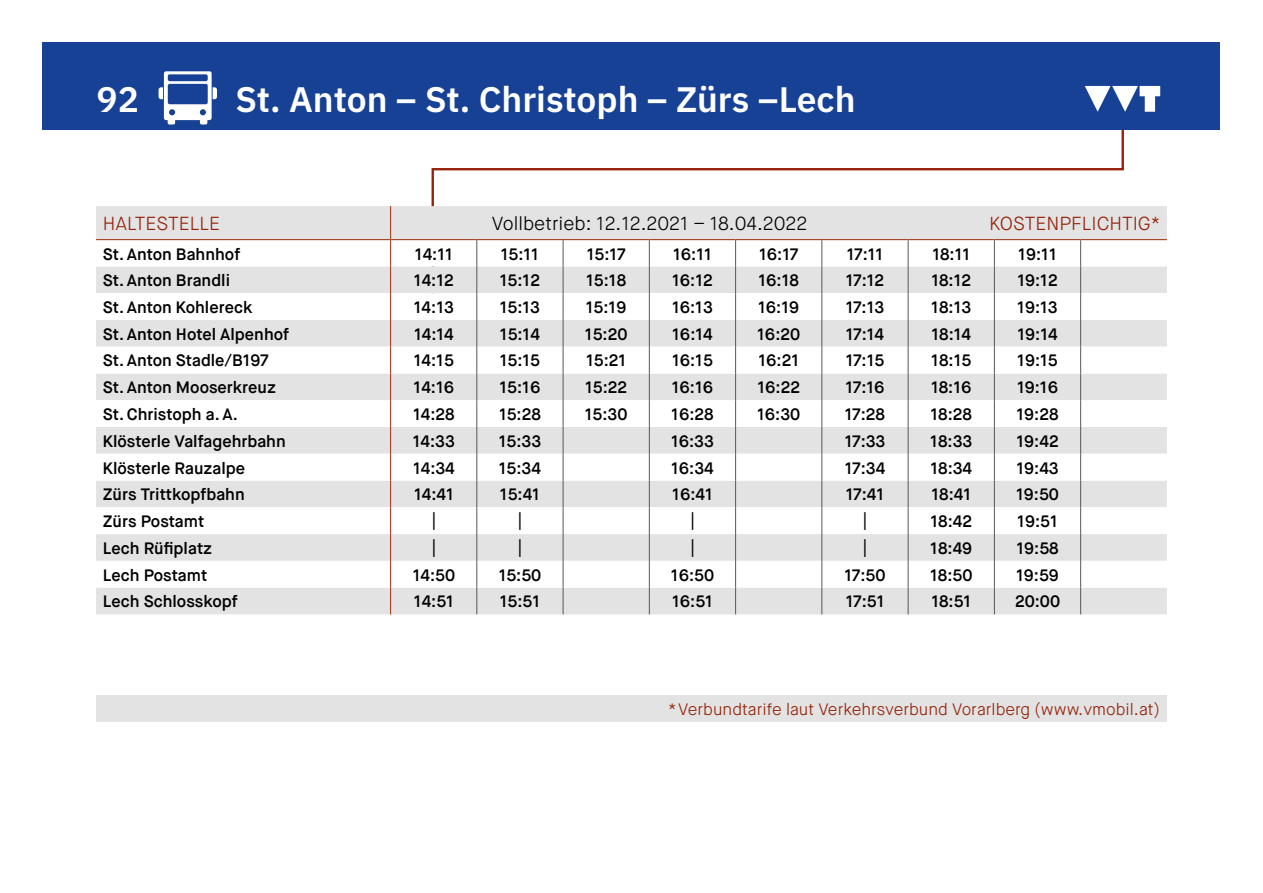
<style>
.page{position:relative;width:1263px;height:893px;background:#fff}
.page>*{position:absolute;margin:0;border:0;box-sizing:border-box;transform-origin:0 0}
.t1{font:600 35.4px "IBM Plex Sans";color:#fff}
.t2{font:300 18.9px "Maison Neue";color:#000}
.t3{font:300 18.9px "Maison Neue";color:#942109}
.t4{font:600 16.5px "Maison Neue";color:#000}
.t5{font:300 16.5px "Maison Neue";color:#942109}
</style>
<div class="page">
<svg style="left:430px;top:42px;width:695px;height:164px"></svg>
<div style="left:96px;top:206px;width:1071px;height:408px;background:#e3e3e3"></div>
<svg style="left:96px;top:240px;width:1071px;height:348px"></svg>
<svg style="left:477px;top:240px;width:1px;height:374px"></svg>
<svg style="left:563px;top:240px;width:1px;height:374px"></svg>
<svg style="left:649px;top:240px;width:1px;height:374px"></svg>
<svg style="left:735px;top:240px;width:1px;height:374px"></svg>
<svg style="left:822px;top:240px;width:1px;height:374px"></svg>
<svg style="left:908px;top:240px;width:1px;height:374px"></svg>
<svg style="left:994px;top:240px;width:1px;height:374px"></svg>
<svg style="left:1080px;top:240px;width:1px;height:374px"></svg>
<hr style="left:390px;top:206px;width:1px;height:33px;background:#a84729">
<svg style="left:390px;top:240px;width:1px;height:374px"></svg>
<hr style="left:96px;top:239px;width:295px;height:1px;background:#a84729">
<hr style="left:391px;top:239px;width:86px;height:1px;background:#a84729">
<hr style="left:477px;top:239px;width:86px;height:1px;background:#a84729">
<hr style="left:563px;top:239px;width:86px;height:1px;background:#a84729">
<hr style="left:649px;top:239px;width:87px;height:1px;background:#a84729">
<hr style="left:736px;top:239px;width:86px;height:1px;background:#a84729">
<hr style="left:822px;top:239px;width:86px;height:1px;background:#a84729">
<hr style="left:908px;top:239px;width:86px;height:1px;background:#a84729">
<hr style="left:994px;top:239px;width:87px;height:1px;background:#a84729">
<hr style="left:1081px;top:239px;width:86px;height:1px;background:#a84729">
<div style="left:96px;top:695px;width:1071px;height:27px;background:#e3e3e3"></div>
<div style="left:43px;top:43px;width:1177px;height:87px;background:#164194"></div>
<svg style="left:1085px;top:86px;width:75px;height:26px"></svg>
<svg style="left:159px;top:71px;width:58px;height:53px"></svg>
<h1 class="t1" style="left:96px;top:71px;width:44px">92</h1>
<h1 class="t1" style="left:235px;top:71px;width:622px">St. Anton – St. Christoph – Zürs –Lech</h1>
<p class="t3" style="left:103px;top:211px;width:119px">HALTESTELLE</p>
<p class="t2" style="left:492px;top:211px;width:317px">Vollbetrieb: 12.12.2021 – 18.04.2022</p>
<p class="t3" style="left:989px;top:211px;width:172px">KOSTENPFLICHTIG*</p>
<p class="t4" style="left:103px;top:243px;width:139px">St. Anton Bahnhof</p>
<p class="t4" style="left:415px;top:243px;width:39px">14:11</p>
<p class="t4" style="left:501px;top:243px;width:40px">15:11</p>
<p class="t4" style="left:587px;top:243px;width:40px">15:17</p>
<p class="t4" style="left:673px;top:243px;width:40px">16:11</p>
<p class="t4" style="left:759px;top:243px;width:41px">16:17</p>
<p class="t4" style="left:847px;top:243px;width:38px">17:11</p>
<p class="t4" style="left:932px;top:243px;width:39px">18:11</p>
<p class="t4" style="left:1018px;top:243px;width:40px">19:11</p>
<p class="t4" style="left:103px;top:270px;width:129px">St. Anton Brandli</p>
<p class="t4" style="left:414px;top:270px;width:41px">14:12</p>
<p class="t4" style="left:500px;top:270px;width:42px">15:12</p>
<p class="t4" style="left:586px;top:270px;width:41px">15:18</p>
<p class="t4" style="left:672px;top:270px;width:42px">16:12</p>
<p class="t4" style="left:758px;top:270px;width:42px">16:18</p>
<p class="t4" style="left:846px;top:270px;width:40px">17:12</p>
<p class="t4" style="left:931px;top:270px;width:41px">18:12</p>
<p class="t4" style="left:1017px;top:270px;width:42px">19:12</p>
<p class="t4" style="left:103px;top:297px;width:151px">St. Anton Kohlereck</p>
<p class="t4" style="left:414px;top:297px;width:41px">14:13</p>
<p class="t4" style="left:500px;top:297px;width:42px">15:13</p>
<p class="t4" style="left:586px;top:297px;width:42px">15:19</p>
<p class="t4" style="left:672px;top:297px;width:42px">16:13</p>
<p class="t4" style="left:758px;top:297px;width:43px">16:19</p>
<p class="t4" style="left:846px;top:297px;width:40px">17:13</p>
<p class="t4" style="left:931px;top:297px;width:41px">18:13</p>
<p class="t4" style="left:1017px;top:297px;width:42px">19:13</p>
<p class="t4" style="left:103px;top:324px;width:188px">St. Anton Hotel Alpenhof</p>
<p class="t4" style="left:414px;top:324px;width:41px">14:14</p>
<p class="t4" style="left:500px;top:324px;width:42px">15:14</p>
<p class="t4" style="left:585px;top:324px;width:44px">15:20</p>
<p class="t4" style="left:672px;top:324px;width:42px">16:14</p>
<p class="t4" style="left:757px;top:324px;width:44px">16:20</p>
<p class="t4" style="left:846px;top:324px;width:40px">17:14</p>
<p class="t4" style="left:931px;top:324px;width:41px">18:14</p>
<p class="t4" style="left:1017px;top:324px;width:42px">19:14</p>
<p class="t4" style="left:103px;top:350px;width:167px">St. Anton Stadle/B197</p>
<p class="t4" style="left:414px;top:350px;width:42px">14:15</p>
<p class="t4" style="left:500px;top:350px;width:42px">15:15</p>
<p class="t4" style="left:586px;top:350px;width:42px">15:21</p>
<p class="t4" style="left:672px;top:350px;width:42px">16:15</p>
<p class="t4" style="left:758px;top:350px;width:42px">16:21</p>
<p class="t4" style="left:846px;top:350px;width:40px">17:15</p>
<p class="t4" style="left:931px;top:350px;width:41px">18:15</p>
<p class="t4" style="left:1017px;top:350px;width:42px">19:15</p>
<p class="t4" style="left:103px;top:377px;width:175px">St. Anton Mooserkreuz</p>
<p class="t4" style="left:414px;top:377px;width:42px">14:16</p>
<p class="t4" style="left:500px;top:377px;width:42px">15:16</p>
<p class="t4" style="left:585px;top:377px;width:44px">15:22</p>
<p class="t4" style="left:672px;top:377px;width:43px">16:16</p>
<p class="t4" style="left:757px;top:377px;width:44px">16:22</p>
<p class="t4" style="left:845px;top:377px;width:41px">17:16</p>
<p class="t4" style="left:931px;top:377px;width:42px">18:16</p>
<p class="t4" style="left:1017px;top:377px;width:43px">19:16</p>
<p class="t4" style="left:103px;top:404px;width:137px">St. Christoph a. A.</p>
<p class="t4" style="left:413px;top:404px;width:43px">14:28</p>
<p class="t4" style="left:499px;top:404px;width:43px">15:28</p>
<p class="t4" style="left:585px;top:404px;width:44px">15:30</p>
<p class="t4" style="left:671px;top:404px;width:44px">16:28</p>
<p class="t4" style="left:757px;top:404px;width:45px">16:30</p>
<p class="t4" style="left:845px;top:404px;width:42px">17:28</p>
<p class="t4" style="left:930px;top:404px;width:43px">18:28</p>
<p class="t4" style="left:1016px;top:404px;width:44px">19:28</p>
<p class="t4" style="left:103px;top:431px;width:185px">Klösterle Valfagehrbahn</p>
<p class="t4" style="left:413px;top:431px;width:44px">14:33</p>
<p class="t4" style="left:499px;top:431px;width:44px">15:33</p>
<p class="t4" style="left:671px;top:431px;width:44px">16:33</p>
<p class="t4" style="left:845px;top:431px;width:42px">17:33</p>
<p class="t4" style="left:930px;top:431px;width:44px">18:33</p>
<p class="t4" style="left:1016px;top:431px;width:44px">19:42</p>
<p class="t4" style="left:103px;top:457px;width:144px">Klösterle Rauzalpe</p>
<p class="t4" style="left:413px;top:457px;width:43px">14:34</p>
<p class="t4" style="left:499px;top:457px;width:44px">15:34</p>
<p class="t4" style="left:671px;top:457px;width:44px">16:34</p>
<p class="t4" style="left:845px;top:457px;width:42px">17:34</p>
<p class="t4" style="left:930px;top:457px;width:43px">18:34</p>
<p class="t4" style="left:1016px;top:457px;width:44px">19:43</p>
<p class="t4" style="left:103px;top:484px;width:144px">Zürs Trittkopfbahn</p>
<p class="t4" style="left:414px;top:484px;width:41px">14:41</p>
<p class="t4" style="left:500px;top:484px;width:42px">15:41</p>
<p class="t4" style="left:672px;top:484px;width:42px">16:41</p>
<p class="t4" style="left:846px;top:484px;width:40px">17:41</p>
<p class="t4" style="left:931px;top:484px;width:41px">18:41</p>
<p class="t4" style="left:1016px;top:484px;width:44px">19:50</p>
<p class="t4" style="left:103px;top:511px;width:103px">Zürs Postamt</p>
<p class="t4" style="left:432px;top:509px;width:6px">|</p>
<p class="t4" style="left:518px;top:509px;width:6px">|</p>
<p class="t4" style="left:690px;top:509px;width:6px">|</p>
<p class="t4" style="left:863px;top:509px;width:6px">|</p>
<p class="t4" style="left:930px;top:511px;width:43px">18:42</p>
<p class="t4" style="left:1017px;top:511px;width:42px">19:51</p>
<p class="t4" style="left:103px;top:538px;width:111px">Lech Rüfiplatz</p>
<p class="t4" style="left:432px;top:535px;width:6px">|</p>
<p class="t4" style="left:518px;top:535px;width:6px">|</p>
<p class="t4" style="left:690px;top:535px;width:6px">|</p>
<p class="t4" style="left:863px;top:535px;width:6px">|</p>
<p class="t4" style="left:930px;top:538px;width:44px">18:49</p>
<p class="t4" style="left:1016px;top:538px;width:44px">19:58</p>
<p class="t4" style="left:103px;top:564px;width:106px">Lech Postamt</p>
<p class="t4" style="left:413px;top:564px;width:44px">14:50</p>
<p class="t4" style="left:499px;top:564px;width:44px">15:50</p>
<p class="t4" style="left:671px;top:564px;width:45px">16:50</p>
<p class="t4" style="left:844px;top:564px;width:43px">17:50</p>
<p class="t4" style="left:930px;top:564px;width:44px">18:50</p>
<p class="t4" style="left:1016px;top:564px;width:44px">19:59</p>
<p class="t4" style="left:103px;top:591px;width:136px">Lech Schlosskopf</p>
<p class="t4" style="left:414px;top:591px;width:42px">14:51</p>
<p class="t4" style="left:500px;top:591px;width:42px">15:51</p>
<p class="t4" style="left:672px;top:591px;width:42px">16:51</p>
<p class="t4" style="left:846px;top:591px;width:40px">17:51</p>
<p class="t4" style="left:931px;top:591px;width:41px">18:51</p>
<p class="t4" style="left:1015px;top:591px;width:47px">20:00</p>
<p class="t5" style="left:668px;top:699px;width:494px">*Verbundtarife laut Verkehrsverbund Vorarlberg (www.vmobil.at)</p>
</div>
